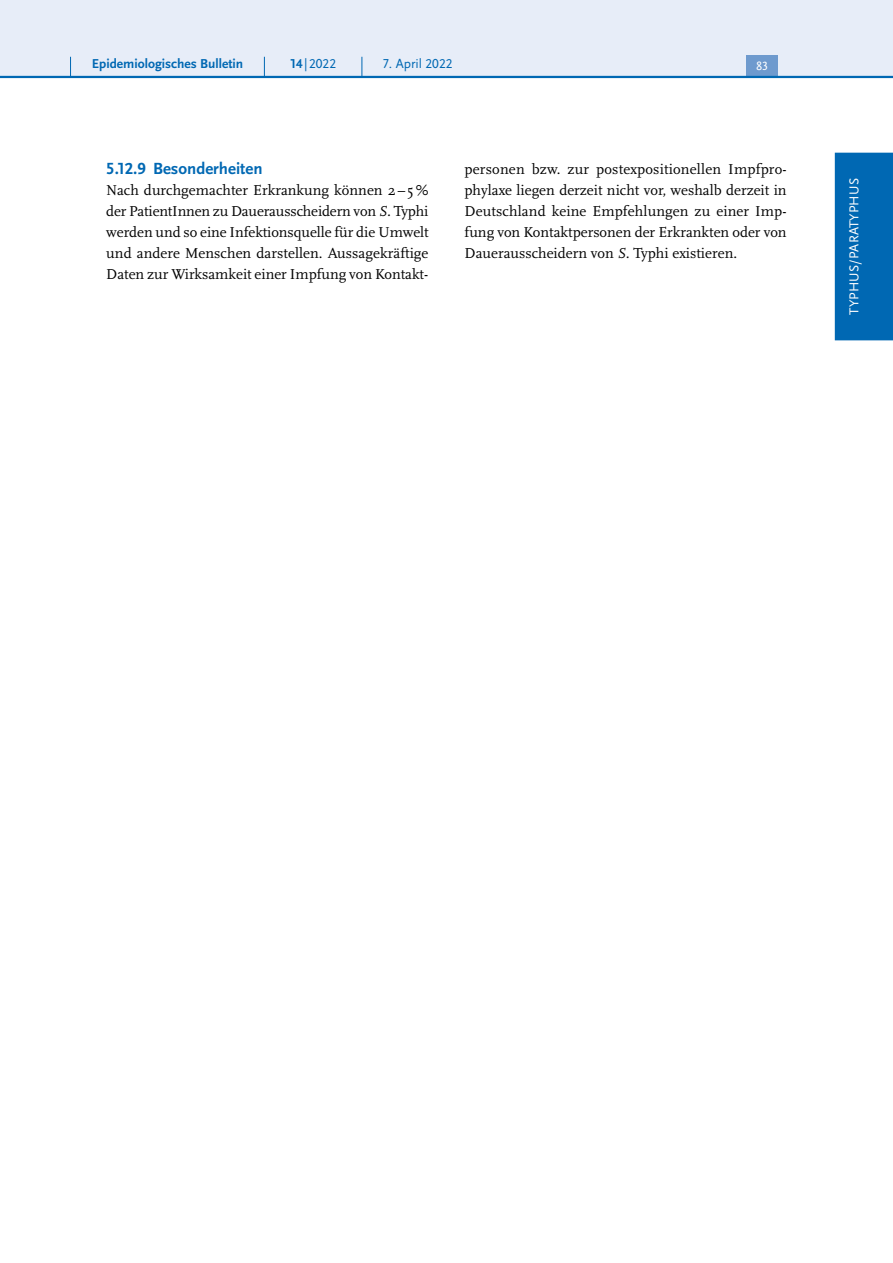
<style>
.page{position:relative;width:893px;height:1263px;background:#fff}
.page>*{position:absolute;margin:0;border:0;box-sizing:border-box;transform-origin:0 0}
.t1{font:700 16.8px "Scala Sans Pro";color:#0068b3}
.t2{font:15px/21px "Scala Pro";color:#000;text-align:justify}
.t3{font:700 13.5px "Scala Sans Pro";color:#0068b3}
.t4{font:13.5px "Scala Sans Pro";color:#0068b3}
.t5{font:13.5px "Scala Sans Pro";color:#fff}
.t6{font:12.45px "Scala Sans Pro";color:#fff}
.s1{font-weight:700}
.s2{font-style:italic}
</style>
<div class="page">
<div style="left:835px;top:153px;width:58px;height:187px;background:#0068b3"></div>
<div style="left:0;top:0;width:893px;height:77px;background:#e7edf8"></div>
<div style="left:746px;top:55px;width:32px;height:21px;background:#6e9ace"></div>
<hr style="left:0;top:76px;width:893px;height:2px;background:#0068b3">
<svg style="left:70px;top:57px;width:1px;height:19px"></svg>
<svg style="left:264px;top:57px;width:1px;height:19px"></svg>
<svg style="left:362px;top:57px;width:1px;height:19px"></svg>
<p class="t3" style="left:92px;top:55px;width:153px">Epidemiologisches Bulletin</p>
<p class="t4" style="left:291px;top:55px;width:47px"><span class="s1">14</span> |2022</p>
<p class="t4" style="left:383px;top:55px;width:71px">7. April 2022</p>
<p class="t6" style="left:756px;top:59px;width:14px">83</p>
<p class="t1" style="left:106px;top:158px;width:158px">5.12.9 Besonderheiten</p>
<p class="t2" style="left:106px;top:179px;width:324px">Nach durchgemachter Erkrankung können 2 – 5% der PatientInnen zu Dauerausscheidern von <span class="s2">S.</span> Typhi werden und so eine Infektionsquelle für die Umwelt und andere Menschen darstellen. Aussagekräftige Daten zur Wirksamkeit einer Impfung von Kontakt-</p>
<p class="t2" style="left:465px;top:158px;width:324px">personen bzw. zur postexpositionellen Impfpro&shy;phylaxe liegen derzeit nicht vor, weshalb derzeit in Deutschland keine Empfehlungen zu einer Imp&shy;fung von Kontaktpersonen der Erkrankten oder von Dauerausscheidern von <span class="s2">S.</span> Typhi existieren.</p>
<p class="t5" style="left:846px;top:315px;width:137px;rotate:-90deg">Typhus/Paratyphus</p>
</div>
